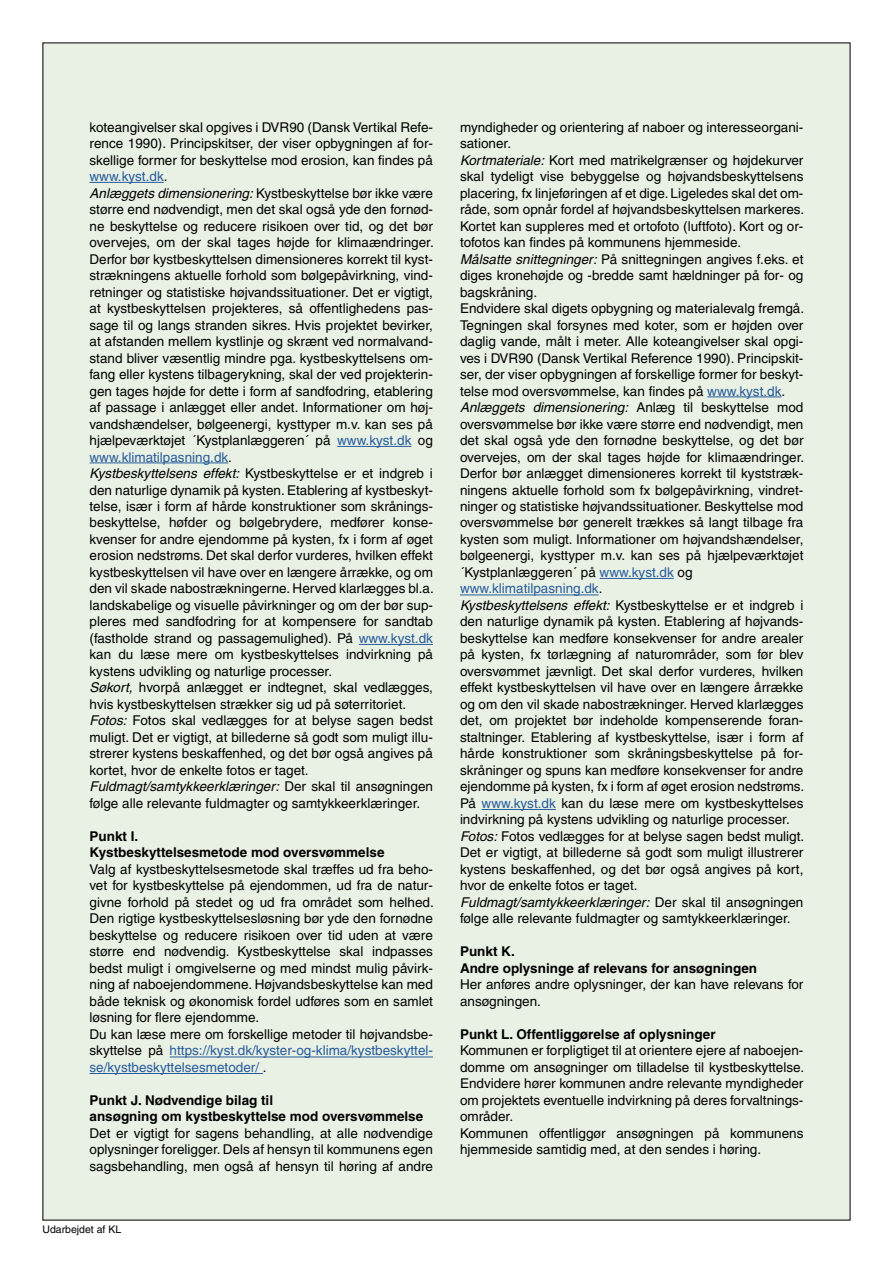
<style>
.page{position:relative;width:893px;height:1263px;background:#fff}
.page>*{position:absolute;margin:0;border:0;box-sizing:border-box;transform-origin:0 0}
.Erklæringstext{font:13.5px/16.5px "Helvetica";color:#000;text-align:justify}
.Erklæringstext-2{font:700 13.5px "Helvetica";color:#000}
.Erklæringstext-3{font:13.5px/16.5px "Helvetica";color:#275b9b;text-align:justify}
.t1{font:10.5px "Helvetica";color:#000}
.s1{color:#275b9b}
.s2{font-style:italic}
.s3{color:#000}
</style>
<div class="page">
<div style="left:42px;top:42px;width:809px;height:1179px;background:#e9f1e5"></div>
<hr style="left:90px;top:182px;width:74px;height:1px;background:#275b9b">
<hr style="left:337px;top:446px;width:74px;height:1px;background:#275b9b">
<hr style="left:90px;top:463px;width:138px;height:1px;background:#275b9b">
<hr style="left:359px;top:644px;width:74px;height:1px;background:#275b9b">
<hr style="left:170px;top:1057px;width:263px;height:1px;background:#275b9b">
<hr style="left:90px;top:1073px;width:173px;height:1px;background:#275b9b">
<hr style="left:707px;top:397px;width:74px;height:1px;background:#275b9b">
<hr style="left:600px;top:578px;width:74px;height:1px;background:#275b9b">
<hr style="left:460px;top:595px;width:139px;height:1px;background:#275b9b">
<hr style="left:482px;top:809px;width:74px;height:1px;background:#275b9b">
<p class="Erklæringstext" style="left:90px;top:118px;width:345px">koteangivelser skal opgives i DVR90 (Dansk Vertikal Refe&shy;rence 1990). Principskitser, der viser opbygningen af for&shy;skellige former for beskyttelse mod erosion, kan findes på <span class="s1">www.kyst.dk</span>.</p>
<p class="Erklæringstext" style="left:90px;top:184px;width:346px"><span class="s2">Anlæggets dimensionering:</span> Kystbeskyttelse bør ikke være større end nødvendigt, men det skal også yde den fornød&shy;ne beskyttelse og reducere risikoen over tid, og det bør overvejes, om der skal tages højde for klimaændringer.<br>Derfor bør kystbeskyttelsen dimensioneres korrekt til kyst&shy;strækningens aktuelle forhold som bølgepåvirkning, vind&shy;retninger og statistiske højvandssituationer. Det er vigtigt, at kystbeskyttelsen projekteres, så offentlighedens pas&shy;sage til og langs stranden sikres. Hvis projektet bevirker, at afstanden mellem kystlinje og skrænt ved normalvand&shy;stand bliver væsentlig mindre pga. kystbeskyttelsens om&shy;fang eller kystens tilbagerykning, skal der ved projekterin&shy;gen tages højde for dette i form af sandfodring, etablering af passage i anlægget eller andet. Informationer om høj&shy;vandshændelser, bølgeenergi, kysttyper m.v. kan ses på hjælpeværktøjet ´Kystplanlæggeren´ på <span class="s1">www.kyst.dk</span> og <span class="s1">www.klimatilpasning.dk</span>.</p>
<p class="Erklæringstext" style="left:90px;top:465px;width:346px"><span class="s2">Kystbeskyttelsens effekt:</span> Kystbeskyttelse er et indgreb i den naturlige dynamik på kysten. Etablering af kystbeskyt&shy;telse, især i form af hårde konstruktioner som skrånings&shy;beskyttelse, høfder og bølgebrydere, medfører konse&shy;kvenser for andre ejendomme på kysten, fx i form af øget erosion nedstrøms. Det skal derfor vurderes, hvilken effekt kystbeskyttelsen vil have over en længere årrække, og om den vil skade nabostrækningerne. Herved klarlægges bl.a. landskabelige og visuelle påvirkninger og om der bør sup&shy;pleres med sandfodring for at kompensere for sandtab (fastholde strand og passagemulighed). På <span class="s1">www.kyst.dk </span>kan du læse mere om kystbeskyttelses indvirkning på kystens udvikling og naturlige processer.</p>
<p class="Erklæringstext" style="left:90px;top:679px;width:345px"><span class="s2">Søkort,</span> hvorpå anlægget er indtegnet, skal vedlægges, hvis kystbeskyttelsen strækker sig ud på søterritoriet.</p>
<p class="Erklæringstext" style="left:90px;top:712px;width:345px"><span class="s2">Fotos:</span> Fotos skal vedlægges for at belyse sagen bedst muligt. Det er vigtigt, at billederne så godt som muligt illu&shy;strerer kystens beskaffenhed, og det bør også angives på kortet, hvor de enkelte fotos er taget.</p>
<p class="Erklæringstext" style="left:90px;top:778px;width:345px"><span class="s2">Fuldmagt/samtykkeerklæringer:</span> Der skal til ansøgningen følge alle relevante fuldmagter og samtykkeerklæringer.</p>
<p class="Erklæringstext-2" style="left:90px;top:828px;width:50px">Punkt I.</p>
<p class="Erklæringstext-2" style="left:90px;top:844px;width:296px">Kystbeskyttelsesmetode mod oversvømmelse</p>
<p class="Erklæringstext" style="left:90px;top:861px;width:346px">Valg af kystbeskyttelsesmetode skal træffes ud fra beho&shy;vet for kystbeskyttelse på ejendommen, ud fra de natur&shy;givne forhold på stedet og ud fra området som helhed.<br>Den rigtige kystbeskyttelsesløsning bør yde den fornødne beskyttelse og reducere risikoen over tid uden at være større end nødvendig. Kystbeskyttelse skal indpasses bedst muligt i omgivelserne og med mindst mulig påvirk&shy;ning af naboejendommene. Højvandsbeskyttelse kan med både teknisk og økonomisk fordel udføres som en samlet løsning for flere ejendomme.</p>
<p class="Erklæringstext-3" style="left:90px;top:1026px;width:345px"><span class="s3">Du kan læse mere om forskellige metoder til højvandsbe&shy;skyttelse på</span> https://kyst.dk/kyster-og-klima/kystbeskyttel&shy;se/kystbeskyttelsesmetoder/ <span class="s3">.</span></p>
<p class="Erklæringstext-2" style="left:90px;top:1092px;width:185px">Punkt J. Nødvendige bilag til</p>
<p class="Erklæringstext-2" style="left:90px;top:1108px;width:335px">ansøgning om kystbeskyttelse mod oversvømmelse</p>
<p class="Erklæringstext" style="left:90px;top:1125px;width:345px">Det er vigtigt for sagens behandling, at alle nødvendige oplysninger foreligger. Dels af hensyn til kommunens egen sagsbehandling, men også af hensyn til høring af andre</p>
<p class="t1" style="left:43px;top:1223px;width:80px">Udarbejdet af KL</p>
<p class="Erklæringstext" style="left:460px;top:118px;width:345px">myndigheder og orientering af naboer og interesseorgani&shy;sationer.</p>
<p class="Erklæringstext" style="left:460px;top:151px;width:346px"><span class="s2">Kortmateriale:</span> Kort med matrikelgrænser og højdekurver skal tydeligt vise bebyggelse og højvandsbeskyttelsens placering, fx linjeføringen af et dige. Ligeledes skal det om&shy;råde, som opnår fordel af højvandsbeskyttelsen markeres.<br>Kortet kan suppleres med et ortofoto (luftfoto). Kort og or&shy;tofotos kan findes på kommunens hjemmeside.</p>
<p class="Erklæringstext" style="left:460px;top:250px;width:345px"><span class="s2">Målsatte snittegninger:</span> På snittegningen angives f.eks. et diges kronehøjde og -bredde samt hældninger på for- og bagskråning.</p>
<p class="Erklæringstext" style="left:460px;top:300px;width:346px">Endvidere skal digets opbygning og materialevalg fremgå.<br>Tegningen skal forsynes med koter, som er højden over daglig vande, målt i meter. Alle koteangivelser skal opgi&shy;ves i DVR90 (Dansk Vertikal Reference 1990). Principskit&shy;ser, der viser opbygningen af forskellige former for beskyt&shy;telse mod oversvømmelse, kan findes på <span class="s1">www.kyst.dk</span>.</p>
<p class="Erklæringstext" style="left:460px;top:399px;width:346px"><span class="s2">Anlæggets dimensionering:</span> Anlæg til beskyttelse mod oversvømmelse bør ikke være større end nødvendigt, men det skal også yde den fornødne beskyttelse, og det bør overvejes, om der skal tages højde for klimaændringer.<br>Derfor bør anlægget dimensioneres korrekt til kyststræk&shy;ningens aktuelle forhold som fx bølgepåvirkning, vindret&shy;ninger og statistiske højvandssituationer. Beskyttelse mod oversvømmelse bør generelt trækkes så langt tilbage fra kysten som muligt. Informationer om højvandshændelser, bølgeenergi, kysttyper m.v. kan ses på hjælpeværktøjet ´Kystplanlæggeren´ på <span class="s1">www.kyst.dk</span> og</p>
<p class="Erklæringstext-3" style="left:460px;top:580px;width:144px">www.klimatilpasning.dk<span class="s3">.</span></p>
<p class="Erklæringstext" style="left:460px;top:597px;width:346px"><span class="s2">Kystbeskyttelsens effekt:</span> Kystbeskyttelse er et indgreb i den naturlige dynamik på kysten. Etablering af højvands&shy;beskyttelse kan medføre konsekvenser for andre arealer på kysten, fx tørlægning af naturområder, som før blev oversvømmet jævnligt. Det skal derfor vurderes, hvilken effekt kystbeskyttelsen vil have over en længere årrække og om den vil skade nabostrækninger. Herved klarlægges det, om projektet bør indeholde kompenserende foran&shy;staltninger. Etablering af kystbeskyttelse, især i form af hårde konstruktioner som skråningsbeskyttelse på for&shy;skråninger og spuns kan medføre konsekvenser for andre ejendomme på kysten, fx i form af øget erosion nedstrøms.<br>På <span class="s1">www.kyst.dk</span> kan du læse mere om kystbeskyttelses indvirkning på kystens udvikling og naturlige processer.</p>
<p class="Erklæringstext" style="left:460px;top:828px;width:346px"><span class="s2">Fotos:</span> Fotos vedlægges for at belyse sagen bedst muligt.<br>Det er vigtigt, at billederne så godt som muligt illustrerer kystens beskaffenhed, og det bør også angives på kort, hvor de enkelte fotos er taget.</p>
<p class="Erklæringstext" style="left:460px;top:894px;width:345px"><span class="s2">Fuldmagt/samtykkeerklæringer:</span> Der skal til ansøgningen følge alle relevante fuldmagter og samtykkeerklæringer.</p>
<p class="Erklæringstext-2" style="left:460px;top:943px;width:56px">Punkt K.</p>
<p class="Erklæringstext-2" style="left:460px;top:960px;width:299px">Andre oplysninge af relevans for ansøgningen</p>
<p class="Erklæringstext" style="left:460px;top:976px;width:345px">Her anføres andre oplysninger, der kan have relevans for ansøgningen.</p>
<p class="Erklæringstext-2" style="left:460px;top:1026px;width:257px">Punkt L. Offentliggørelse af oplysninger</p>
<p class="Erklæringstext" style="left:460px;top:1042px;width:346px">Kommunen er forpligtiget til at orientere ejere af naboejen&shy;domme om ansøgninger om tilladelse til kystbeskyttelse.<br>Endvidere hører kommunen andre relevante myndigheder om projektets eventuelle indvirkning på deres forvaltnings&shy;områder.</p>
<p class="Erklæringstext" style="left:460px;top:1125px;width:345px">Kommunen offentliggør ansøgningen på kommunens hjemmeside samtidig med, at den sendes i høring.</p>
</div>
